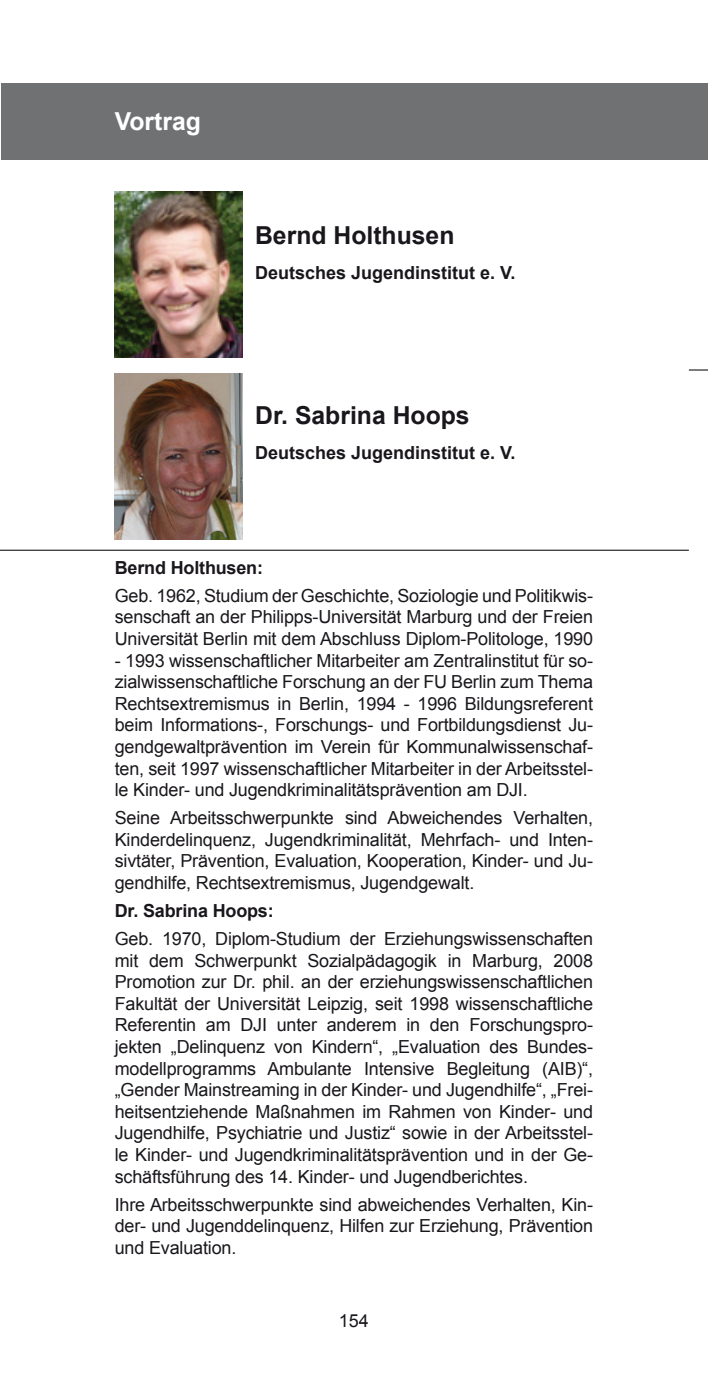
<style>
.page{position:relative;width:708px;height:1378px;background:#fff}
.page>*{position:absolute;margin:0;border:0;box-sizing:border-box;transform-origin:0 0}
.t1{font:700 24.75px "Arial";color:#1a171c}
.t2{font:700 24.75px "Arial";color:#fff}
.t3{font:18px/21.6px "Arial";letter-spacing:-.01em;color:#1a171c;text-align:justify}
.t4{font:700 18px "Arial";color:#1a171c}
</style>
<div class="page">
<div style="left:1px;top:83px;width:688px;height:76px;background:#707173"></div>
<div style="left:689px;top:83px;width:19px;height:76px;background:#707173"></div>
<svg style="left:689px;top:369px;width:19px;height:1px"></svg>
<hr style="left:0;top:550px;width:689px;height:1px;background:#1a171c">
<img style="left:115px;top:191px;width:127px;height:166px">
<img style="left:115px;top:374px;width:127px;height:165px">
<h1 class="t2" style="left:115px;top:105px;width:88px">Vortrag</h1>
<h1 class="t1" style="left:255px;top:219px;width:201px">Bernd Holthusen</h1>
<p class="t4" style="left:255px;top:260px;width:262px">Deutsches Jugendinstitut e. V.</p>
<h1 class="t1" style="left:255px;top:399px;width:216px">Dr. Sabrina Hoops</h1>
<p class="t4" style="left:255px;top:440px;width:262px">Deutsches Jugendinstitut e. V.</p>
<p class="t4" style="left:115px;top:555px;width:150px">Bernd Holthusen:</p>
<p class="t3" style="left:115px;top:585px;width:480px">Geb. 1962, Studium der Geschichte, Soziologie und Politikwis&shy;senschaft an der Philipps-Universität Marburg und der Freien Universität Berlin mit dem Abschluss Diplom-Politologe, 1990</p>
<p class="t3" style="left:115px;top:650px;width:480px">- 1993 wissenschaftlicher Mitarbeiter am Zentralinstitut für so&shy;zialwissenschaftliche Forschung an der FU Berlin zum Thema Rechtsextremismus in Berlin, 1994 - 1996 Bildungsreferent beim Informations-, Forschungs- und Fortbildungsdienst Ju&shy;gendgewaltprävention im Verein für Kommunalwissenschaf&shy;ten, seit 1997 wissenschaftlicher Mitarbeiter in der Arbeitsstel&shy;le Kinder- und Jugendkriminalitätsprävention am DJI.</p>
<p class="t3" style="left:115px;top:807px;width:480px">Seine Arbeitsschwerpunkte sind Abweichendes Verhalten, Kinderdelinquenz, Jugendkriminalität, Mehrfach- und Inten&shy;sivtäter, Prävention, Evaluation, Kooperation, Kinder- und Ju&shy;gendhilfe, Rechtsextremismus, Jugendgewalt.</p>
<p class="t4" style="left:115px;top:898px;width:160px">Dr. Sabrina Hoops:</p>
<p class="t3" style="left:115px;top:928px;width:480px">Geb. 1970, Diplom-Studium der Erziehungswissenschaften mit dem Schwerpunkt Sozialpädagogik in Marburg, 2008<br>Promotion zur Dr. phil. an der erziehungswissenschaftlichen Fakultät der Universität Leipzig, seit 1998 wissenschaftliche Referentin am DJI unter anderem in den Forschungspro&shy;jekten „Delinquenz von Kindern“, „Evaluation des Bundes&shy;modellprogramms Ambulante Intensive Begleitung (AIB)“, „Gender Mainstreaming in der Kinder- und Jugendhilfe“, „Frei&shy;heitsentziehende Maßnahmen im Rahmen von Kinder- und Jugendhilfe, Psychiatrie und Justiz“ sowie in der Arbeitsstel&shy;le Kinder- und Jugendkriminalitätsprävention und in der Ge&shy;schäftsführung des 14. Kinder- und Jugendberichtes.</p>
<p class="t3" style="left:115px;top:1193px;width:480px">Ihre Arbeitsschwerpunkte sind abweichendes Verhalten, Kin&shy;der- und Jugenddelinquenz, Hilfen zur Erziehung, Prävention und Evaluation.</p>
<p class="t3" style="left:339px;top:1310px;width:32px">154</p>
</div>
